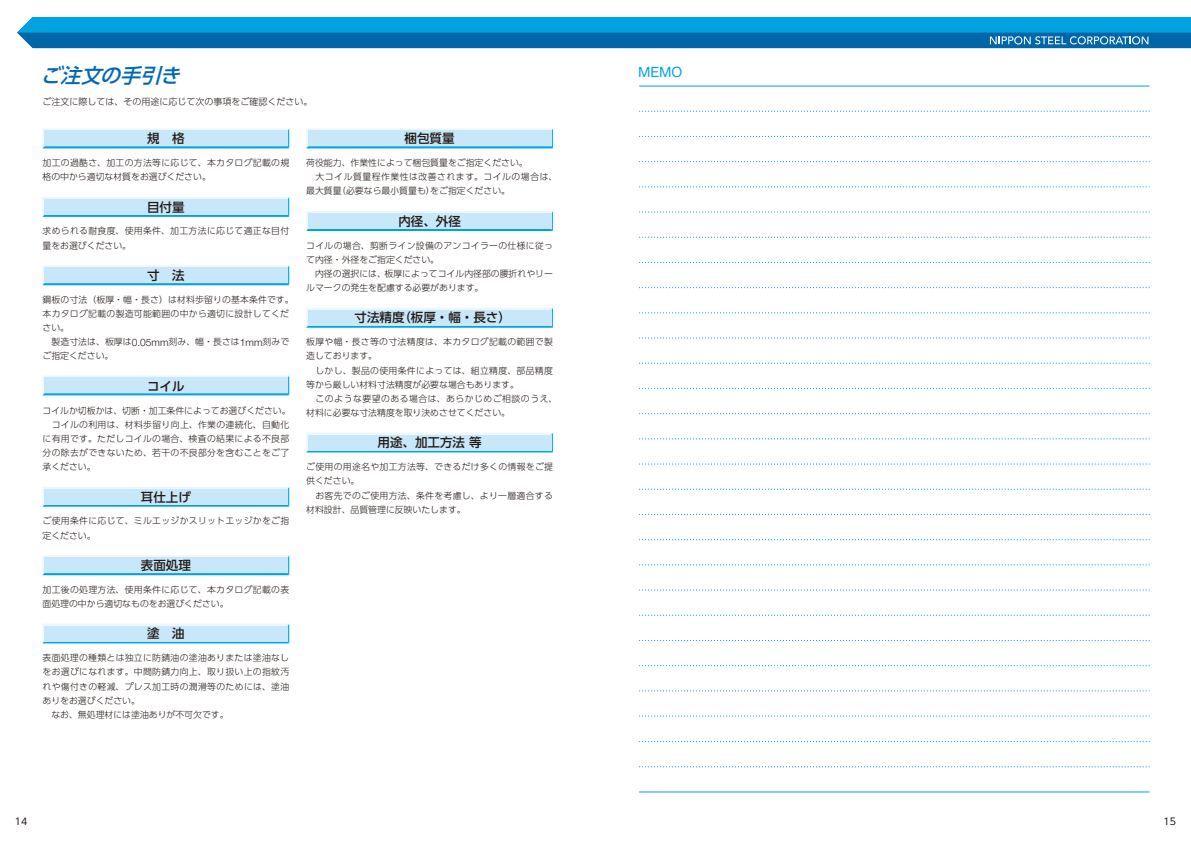
<style>
.page{position:relative;width:1191px;height:842px;background:#fff}
.page>*{position:absolute;margin:0;border:0;box-sizing:border-box;transform-origin:0 0}
.t1{font:italic 500 20px "UD Shin Go Pro";color:#0069b7}
.t2{font:14.2px "Helvetica Neue LT Std";color:#00a1e9}
.t3{font:500 12.5px "UD Shin Go Pro";color:#231916}
.t4{font:9.5px "UD Shin Go Pro";color:#231916}
.t5{font:300 9px "UD Shin Go Pro";color:#231916}
.t6{font:300 8.9px/14.2px "UD Shin Go Pro";letter-spacing:.035em;color:#231916}
.t7{font:300 8.9px/14.2px "UD Shin Go Pro";color:#231916}
.t8{font:300 8.9px/14.2px "UD Shin Go Pro";letter-spacing:.015em;color:#231916}
.s1{font-family:"Helvetica Neue LT Std";font-size:10.2px}
</style>
<div class="page">
<svg style="left:43px;top:129px;width:246px;height:19px"></svg>
<div style="left:44px;top:131px;width:243px;height:15px;background:#c8e8fa"></div>
<svg style="left:43px;top:197px;width:246px;height:20px"></svg>
<div style="left:44px;top:199px;width:243px;height:16px;background:#c8e8fa"></div>
<svg style="left:43px;top:265px;width:246px;height:20px"></svg>
<div style="left:44px;top:267px;width:243px;height:16px;background:#c8e8fa"></div>
<svg style="left:43px;top:375px;width:246px;height:20px"></svg>
<div style="left:44px;top:378px;width:243px;height:15px;background:#c8e8fa"></div>
<svg style="left:43px;top:487px;width:246px;height:20px"></svg>
<div style="left:44px;top:489px;width:243px;height:16px;background:#c8e8fa"></div>
<svg style="left:43px;top:555px;width:246px;height:20px"></svg>
<div style="left:44px;top:557px;width:243px;height:16px;background:#c8e8fa"></div>
<svg style="left:43px;top:624px;width:246px;height:19px"></svg>
<div style="left:44px;top:626px;width:243px;height:15px;background:#c8e8fa"></div>
<svg style="left:306px;top:129px;width:247px;height:19px"></svg>
<div style="left:308px;top:131px;width:243px;height:15px;background:#c8e8fa"></div>
<svg style="left:306px;top:211px;width:247px;height:20px"></svg>
<div style="left:308px;top:213px;width:243px;height:16px;background:#c8e8fa"></div>
<svg style="left:306px;top:308px;width:247px;height:20px"></svg>
<div style="left:308px;top:310px;width:243px;height:16px;background:#c8e8fa"></div>
<svg style="left:306px;top:433px;width:247px;height:19px"></svg>
<div style="left:308px;top:435px;width:243px;height:15px;background:#c8e8fa"></div>
<hr style="left:639px;top:86px;width:510px;height:1px;background:#00a1e9">
<svg style="left:639px;top:111px;width:510px;height:1px"></svg>
<svg style="left:639px;top:136px;width:510px;height:1px"></svg>
<svg style="left:639px;top:161px;width:510px;height:1px"></svg>
<svg style="left:639px;top:187px;width:510px;height:1px"></svg>
<svg style="left:639px;top:212px;width:510px;height:1px"></svg>
<svg style="left:639px;top:237px;width:510px;height:1px"></svg>
<svg style="left:639px;top:262px;width:510px;height:1px"></svg>
<svg style="left:639px;top:287px;width:510px;height:1px"></svg>
<svg style="left:639px;top:313px;width:510px;height:1px"></svg>
<svg style="left:639px;top:338px;width:510px;height:1px"></svg>
<svg style="left:639px;top:363px;width:510px;height:1px"></svg>
<svg style="left:639px;top:388px;width:510px;height:1px"></svg>
<svg style="left:639px;top:413px;width:510px;height:1px"></svg>
<svg style="left:639px;top:439px;width:510px;height:1px"></svg>
<svg style="left:639px;top:464px;width:510px;height:1px"></svg>
<svg style="left:639px;top:489px;width:510px;height:1px"></svg>
<svg style="left:639px;top:514px;width:510px;height:1px"></svg>
<svg style="left:639px;top:539px;width:510px;height:1px"></svg>
<svg style="left:639px;top:565px;width:510px;height:1px"></svg>
<svg style="left:639px;top:590px;width:510px;height:1px"></svg>
<svg style="left:639px;top:615px;width:510px;height:1px"></svg>
<svg style="left:639px;top:640px;width:510px;height:1px"></svg>
<svg style="left:639px;top:665px;width:510px;height:1px"></svg>
<svg style="left:639px;top:691px;width:510px;height:1px"></svg>
<svg style="left:639px;top:716px;width:510px;height:1px"></svg>
<svg style="left:639px;top:741px;width:510px;height:1px"></svg>
<svg style="left:639px;top:767px;width:510px;height:1px"></svg>
<hr style="left:639px;top:792px;width:510px;height:1px;background:#00a1e9">
<svg style="left:17px;top:17px;width:1174px;height:31px;background:#0487c5"></svg>
<h1 class="t1" style="left:40px;top:59px;width:149px">ご注文の手引き</h1>
<p class="t5" style="left:43px;top:94px;width:272px">ご注文に際しては、その用途に応じて次の事項をご確認ください。</p>
<h3 class="t3" style="left:147px;top:128px;width:39px">規　格</h3>
<p class="t6" style="left:43px;top:155px;width:248px">加工の過酷さ、加工の方法等に応じて、本カタログ記載の規格の中から適切な材質をお選びください。</p>
<h3 class="t3" style="left:147px;top:197px;width:39px">目付量</h3>
<p class="t6" style="left:43px;top:224px;width:248px">求められる耐食度、使用条件、加工方法に応じて適正な目付量をお選びください。</p>
<h3 class="t3" style="left:147px;top:265px;width:39px">寸　法</h3>
<p class="t8" style="left:43px;top:292px;width:253px">鋼板の寸法（板厚・幅・長さ）は材料歩留りの基本条件です。本カタログ記載の製造可能範囲の中から適切に設計してください。<br>　製造寸法は、板厚は<span class="s1">0.05mm</span>刻み、幅・長さは<span class="s1">1mm</span>刻みでご指定ください。</p>
<h3 class="t3" style="left:147px;top:376px;width:39px">コイル</h3>
<p class="t6" style="left:43px;top:403px;width:250px">コイルか切板かは、切断・加工条件によってお選びください。　コイルの利用は、材料歩留り向上、作業の連続化、自動化に有用です。ただしコイルの場合、検査の結果による不良部分の除去ができないため、若干の不良部分を含むことをご了承ください。</p>
<h3 class="t3" style="left:141px;top:487px;width:52px">耳仕上げ</h3>
<p class="t6" style="left:43px;top:514px;width:248px">ご使用条件に応じて、ミルエッジかスリットエッジかをご指定ください。</p>
<h3 class="t3" style="left:141px;top:555px;width:52px">表面処理</h3>
<p class="t6" style="left:43px;top:582px;width:248px">加工後の処理方法、使用条件に応じて、本カタログ記載の表面処理の中から適切なものをお選びください。</p>
<h3 class="t3" style="left:147px;top:623px;width:39px">塗　油</h3>
<p class="t6" style="left:43px;top:650px;width:248px">表面処理の種類とは独立に防錆油の塗油ありまたは塗油なしをお選びになれます。中間防錆力向上、取り扱い上の指紋汚れや傷付きの軽減、プレス加工時の潤滑等のためには、塗油ありをお選びください。<br>　なお、無処理材には塗油ありが不可欠です。</p>
<h3 class="t3" style="left:404px;top:128px;width:52px">梱包質量</h3>
<p class="t7" style="left:306px;top:155px;width:253px">荷役能力、作業性によって梱包質量をご指定ください。<br>　大コイル質量程作業性は改善されます。コイルの場合は、最大質量（必要なら最小質量も）をご指定ください。</p>
<h3 class="t3" style="left:398px;top:211px;width:64px">内径、外径</h3>
<p class="t7" style="left:306px;top:238px;width:248px">コイルの場合、剪断ライン設備のアンコイラーの仕様に従って内径・外径をご指定ください。<br>　内径の選択には、板厚によってコイル内径部の腰折れやリールマークの発生を配慮する必要があります。</p>
<h3 class="t3" style="left:354px;top:307px;width:158px">寸法精度（板厚・幅・長さ）</h3>
<p class="t6" style="left:306px;top:334px;width:253px">板厚や幅・長さ等の寸法精度は、本カタログ記載の範囲で製造しております。<br>　しかし、製品の使用条件によっては、組立精度、部品精度等から厳しい材料寸法精度が必要な場合もあります。<br>　このような要望のある場合は、あらかじめご相談のうえ、材料に必要な寸法精度を取り決めさせてください。</p>
<h3 class="t3" style="left:377px;top:433px;width:106px">用途、加工方法等</h3>
<p class="t6" style="left:306px;top:459px;width:248px">ご使用の用途名や加工方法等、できるだけ多くの情報をご提供ください。<br>　お客先でのご使用方法、条件を考慮し、より一層適合する材料設計、品質管理に反映いたします。</p>
<h2 class="t2" style="left:638px;top:63px;width:46px">MEMO</h2>
<p class="t4" style="left:15px;top:814px;width:14px">14</p>
<p class="t4" style="left:1163px;top:814px;width:14px">15</p>
</div>
